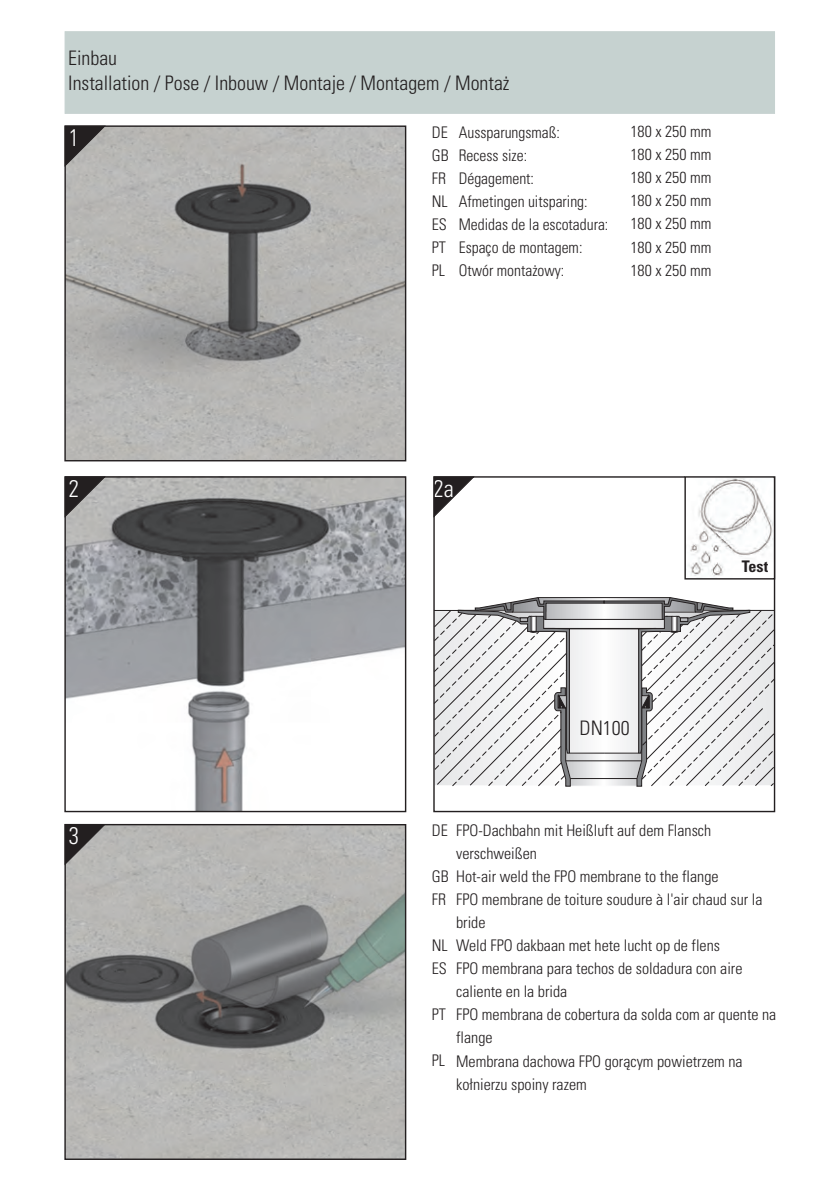
<style>
.page{position:relative;width:840px;height:1191px;background:#fff}
.page>*{position:absolute;margin:0;border:0;box-sizing:border-box;transform-origin:0 0}
.t1{font:24px "Univers Com 47 Light Cond";color:#fff;scale:.95 1}
.t2{font:20px/24.8px "Univers Com 47 Light Cond";color:#231f20}
.t3{font:16px/23px "Univers Com 47 Light Cond";color:#231f20}
.t4{font:16px "Univers Com 67 Bold Cond";color:#231f20}
</style>
<div class="page">
<img style="left:66px;top:826px;width:338px;height:332px">
<div style="left:64px;top:824px;width:342px;height:336px;border:1px solid #231f20"></div>
<svg style="left:64px;top:824px;width:42px;height:40px;background:#6b6968"></svg>
<img style="left:66px;top:478px;width:338px;height:332px">
<img style="left:66px;top:127px;width:338px;height:332px">
<div style="left:64px;top:125px;width:342px;height:336px;border:1px solid #231f20"></div>
<svg style="left:64px;top:126px;width:42px;height:40px;background:#6c6969"></svg>
<svg style="left:435px;top:478px;width:38px;height:38px"></svg>
<svg style="left:66px;top:478px;width:40px;height:39px;background:#72706f"></svg>
<div style="left:64px;top:476px;width:342px;height:336px;border:1px solid #231f20"></div>
<svg style="left:433px;top:597px;width:341px;height:190px"></svg>
<div style="left:65px;top:31px;width:709px;height:83px;background:#c6d2d0"></div>
<img style="left:688px;top:478px;width:84px;height:99px">
<div style="left:684px;top:476px;width:90px;height:103px;border:1px solid #231f20"></div>
<p class="t2" style="left:68px;top:49px;width:442px">Einbau<br>Installation / Pose / Inbouw / Montaje / Montagem / Montaż</p>
<h1 class="t1" style="left:69px;top:129px;width:12px">1</h1>
<p class="t3" style="left:431px;top:123px;width:18px">DE<br>GB<br>FR<br>NL<br>ES<br>PT<br>PL</p>
<p class="t3" style="left:458px;top:123px;width:151px">Aussparungsmaß:<br>Recess size:<br>Dégagement:<br>Afmetingen uitsparing:<br>Medidas de la escotadura:<br>Espaço de montagem:<br>Otw r montażowy:</p>
<p class="t3" style="left:482px;top:261px;width:8px">ó</p>
<p class="t3" style="left:630px;top:122px;width:82px;text-align:justify">180 x 250 mm 180 x 250 mm 180 x 250 mm 180 x 250 mm 180 x 250 mm 180 x 250 mm 180 x 250 mm</p>
<h1 class="t1" style="left:69px;top:479px;width:12px">2</h1>
<h1 class="t1" style="left:433px;top:479px;width:23px">2a</h1>
<p class="t2" style="left:579px;top:718px;width:51px">DN100</p>
<p class="t4" style="left:741px;top:560px;width:28px">Test</p>
<h1 class="t1" style="left:69px;top:827px;width:12px">3</h1>
<p class="t3" style="left:431px;top:821px;width:17px">DE</p>
<p class="t3" style="left:431px;top:867px;width:18px">GB<br>FR</p>
<p class="t3" style="left:431px;top:936px;width:17px">NL<br>ES</p>
<p class="t3" style="left:431px;top:1005px;width:16px">PT</p>
<p class="t3" style="left:431px;top:1051px;width:15px">PL</p>
<p class="t3" style="left:456px;top:821px;width:321px">FPO-Dachbahn mit Heißluft auf dem Flansch verschweißen<br>Hot-air weld the FPO membrane to the flange<br>FPO membrane de toiture soudure à l'air chaud sur la bride<br>Weld FPO dakbaan met hete lucht op de flens<br>FPO membrana para techos de soldadura con aire caliente en la brida<br>FPO membrana de cobertura da solda com ar quente na flange<br>Membrana dachowa FPO gorącym powietrzem na kołnierzu spoiny razem</p>
</div>
